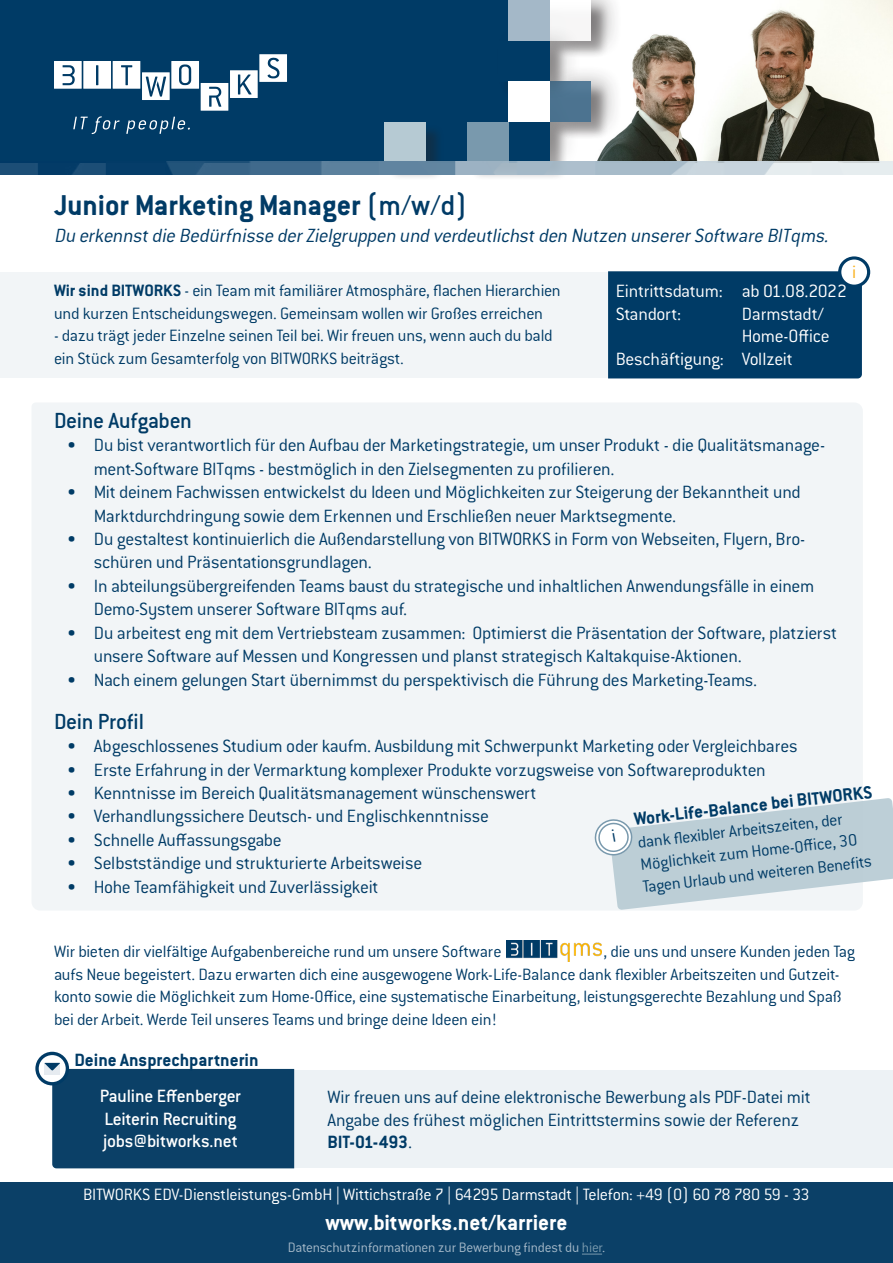
<style>
.page{position:relative;width:893px;height:1263px;background:#fff}
.page>*{position:absolute;margin:0;border:0;box-sizing:border-box;transform-origin:0 0}
.t1{font:700 31.5px "Conduit ITC Std";color:#003b66}
.t2{font:500 24px "Conduit ITC Std";color:#fff}
.t3{font:700 24px "Conduit ITC Std";color:#fff}
.t4{font:500 24px "Conduit ITC Std";letter-spacing:-.015em;color:#003b66}
.t5{font:italic 300 21px "Conduit ITC Std";color:#003b66}
.t6{font:300 19.5px/23.4px "Conduit ITC Std";letter-spacing:-.015em;color:#003b66}
.t7{font:300 19.5px/22.5px "Conduit ITC Std";letter-spacing:-.015em;color:#fff}
.t8{font:700 19.5px "Conduit ITC Std";color:#003b66}
.t9{font:500 19.5px "Conduit ITC Std";letter-spacing:-.015em;color:#fff}
.t10{font:300 19.5px "Conduit ITC Std";color:#faaf18}
.t11{font:300 18px/22.5px "Conduit ITC Std";letter-spacing:-.015em;color:#003b66}
.t12{font:300 18px "Conduit ITC Std";letter-spacing:-.015em;color:#fff}
.t13{font:300 15px "Conduit ITC Std";letter-spacing:-.015em;color:#fff}
.t14{font:300 15px "Conduit ITC Std";letter-spacing:-.015em;color:#a4b8c8}
.s1{font-weight:500}
.s2{font-weight:700}
.s3{color:#7999ad}
.s4{font-weight:300}
</style>
<div class="page">
<div style="left:290px;top:1070px;width:603px;height:97px;background:#edf2f5"></div>
<div style="left:0;top:272px;width:608px;height:106px;background:#f2f5f7"></div>
<svg style="left:35px;top:1052px;width:34px;height:33px"></svg>
<svg style="left:39px;top:1055px;width:27px;height:27px"></svg>
<svg style="left:44px;top:1063px;width:250px;height:105px;background:#205174"></svg>
<div style="left:32px;top:403px;width:831px;height:507px;background:#f2f5f7"></div>
<div style="left:608px;top:271px;width:254px;height:107px;background:#003b66"></div>
<svg style="left:838px;top:256px;width:32px;height:32px"></svg>
<div style="left:841px;top:260px;width:26px;height:25px;background:#fff;border-radius:50%"></div>
<div style="left:0;top:1182px;width:893px;height:81px;background:#0b4067"></div>
<svg style="left:582px;top:1254px;width:20px;height:1px"></svg>
<img style="left:506px;top:941px;width:96px;height:20px">
<img style="left:609px;top:1px;width:284px;height:161px">
<div style="left:0;top:0;width:508px;height:162px;background:#003b66"></div>
<svg style="left:54px;top:54px;width:233px;height:80px"></svg>
<div style="left:387px;top:2px;width:222px;height:179px;background:#231f20;opacity:.4"></div>
<div style="left:502px;top:95px;width:78px;height:78px;background:#231f20;opacity:.2"></div>
<div style="left:508px;top:122px;width:41px;height:40px;background:#003b66"></div>
<div style="left:467px;top:122px;width:41px;height:40px;background:#7999ad"></div>
<div style="left:385px;top:122px;width:41px;height:40px;background:#b6cad3"></div>
<div style="left:545px;top:64px;width:79px;height:77px;background:#231f20;opacity:.4"></div>
<div style="left:549px;top:81px;width:41px;height:41px;background:#4c7390"></div>
<div style="left:545px;top:0;width:79px;height:60px;background:#231f20;opacity:.4"></div>
<div style="left:549px;top:0;width:41px;height:41px;background:#f8f8f8"></div>
<div style="left:494px;top:23px;width:89px;height:78px;background:#231f20;opacity:.2"></div>
<div style="left:498px;top:41px;width:51px;height:40px;background:#003b66"></div>
<div style="left:508px;top:81px;width:41px;height:41px;background:#fff"></div>
<div style="left:508px;top:0;width:41px;height:41px;background:#a4b8c8"></div>
<img style="left:0;top:162px;width:893px;height:12px">
<svg style="left:594px;top:798px;width:299px;height:112px"></svg>
<p class="t1" style="left:54px;top:186px;width:415px">Junior Marketing Manager <span class="s1">(m/w/d)</span></p>
<p class="t5" style="left:54px;top:222px;width:780px">Du erkennstdie Bedürfnisse derZielgruppen und verdeutlichstden Nutzen unsererSoftware BITqms.</p>
<p class="t10" style="left:852px;top:260px;width:6px">i</p>
<p class="t11" style="left:54px;top:279px;width:508px"><span class="s2">Wir sind BITWORKS</span> - ein Team mit familiärer Atmosphäre, flachen Hierarchien und kurzen Entscheidungswegen. Gemeinsam wollen wir Großes erreichen</p>
<p class="t11" style="left:54px;top:324px;width:500px">- dazu trägt jeder Einzelne seinen Teil bei. Wir freuen uns, wenn auch du bald ein Stück zum Gesamterfolg von BITWORKS beiträgst.</p>
<p class="t7" style="left:616px;top:279px;width:109px">Eintrittsdatum:</p>
<p class="t7" style="left:616px;top:302px;width:67px">Standort:</p>
<p class="t7" style="left:616px;top:347px;width:110px">Beschäftigung:</p>
<p class="t7" style="left:742px;top:279px;width:107px">ab 01.08.2022</p>
<p class="t7" style="left:742px;top:302px;width:90px">Darmstadt/<br>Home-Office</p>
<p class="t7" style="left:742px;top:347px;width:52px">Vollzeit</p>
<p class="t4" style="left:54px;top:406px;width:139px">Deine Aufgaben</p>
<p class="t6" style="left:94px;top:433px;width:733px;text-indent:-27px">• Du bist verantwortlich für den Aufbau der Marketingstrategie, um unser Produkt - die Qualitätsmanage&shy;ment-Software BITqms - bestmöglich in den Zielsegmenten zu profilieren.</p>
<p class="t6" style="left:94px;top:480px;width:708px;text-indent:-27px">• Mit deinem Fachwissen entwickelst du Ideen und Möglichkeiten zur Steigerung der Bekanntheit und<br>Marktdurchdringung sowie dem Erkennen und Erschließen neuer Marktsegmente.</p>
<p class="t6" style="left:94px;top:527px;width:713px;text-indent:-27px">• Du gestaltest kontinuierlich die Außendarstellung von BITWORKS in Form von Webseiten, Flyern, Bro&shy;schüren und Präsentationsgrundlagen.</p>
<p class="t6" style="left:94px;top:573px;width:722px;text-indent:-27px">• In abteilungsübergreifenden Teams baust du strategische und inhaltlichen Anwendungsfälle in einem<br>Demo-System unserer Software BITqms auf.</p>
<p class="t6" style="left:94px;top:620px;width:745px;text-indent:-27px">• Du arbeitest eng mit dem Vertriebsteam zusammen: Optimierst die Präsentation der Software, platzierst unsere Software auf Messen und Kongressen und planst strategisch Kaltakquise-Aktionen.</p>
<p class="t6" style="left:67px;top:668px;width:692px">• Nach einem gelungen Start übernimmst du perspektivisch die Führung des Marketing-Teams.</p>
<p class="t4" style="left:54px;top:707px;width:92px">Dein Profil</p>
<p class="t6" style="left:67px;top:734px;width:733px">• Abgeschlossenes Studium oder kaufm. Ausbildung mit Schwerpunkt Marketing oder Vergleichbares</p>
<p class="t6" style="left:67px;top:757px;width:700px">• Erste Erfahrung in der Vermarktung komplexer Produkte vorzugsweise von Softwareprodukten</p>
<p class="t6" style="left:67px;top:780px;width:471px">• Kenntnisse im Bereich Qualitätsmanagement wünschenswert</p>
<p class="t6" style="left:67px;top:804px;width:424px">• Verhandlungssichere Deutsch- und Englischkenntnisse</p>
<p class="t6" style="left:67px;top:827px;width:217px">• Schnelle Auffassungsgabe</p>
<p class="t6" style="left:67px;top:851px;width:357px">• Selbstständige und strukturierte Arbeitsweise</p>
<p class="t6" style="left:67px;top:874px;width:313px">• Hohe Teamfähigkeit und Zuverlässigkeit</p>
<p class="t8" style="left:633px;top:806px;width:241px;rotate:-6deg">Work-Life-Balance bei BITWORKS</p>
<p class="t11" style="left:637px;top:829px;width:232px;rotate:-6deg">dank fl exibler Arbeitszeiten, der<br>Möglichkeit zum Home-Offi ce, 30<br>Tagen Urlaub und weiteren Benefi ts</p>
<p class="t11" style="left:54px;top:940px;width:449px">Wir bieten dir vielfältige Aufgabenbereiche rund um unsere Software</p>
<p class="t11" style="left:54px;top:940px;width:802px;text-indent:549px">, die uns und unsere Kunden jeden Tag aufs Neue begeistert. Dazu erwarten dich eine ausgewogene Work-Life-Balance dank flexibler Arbeitszeiten und Gutzeit&shy;konto sowie die Möglichkeit zum Home-Office, eine systematische Einarbeitung, leistungsgerechte Bezahlung und Spaß bei der Arbeit. Werde Teil unseres Teams und bringe deine Ideen ein!</p>
<p class="t8" style="left:74px;top:1048px;width:186px">Deine Ansprechpartnerin</p>
<p class="t9" style="left:100px;top:1084px;width:143px">Pauline Effenberger</p>
<p class="t9" style="left:104px;top:1106px;width:134px">Leiterin Recruiting</p>
<p class="t9" style="left:103px;top:1129px;width:136px">jobs@bitworks.net</p>
<p class="t12" style="left:83px;top:1183px;width:728px">BITWORKS EDV-Dienstleistungs-GmbH | Wittichstraße 7 | 64295 Darmstadt | Telefon: +49 (0) 60 78 780 59 - 33</p>
<p class="t3" style="left:325px;top:1208px;width:244px">www.bitworks.net/karriere</p>
<p class="t14" style="left:288px;top:1238px;width:319px">Datenschutzinformationen zur Bewerbung findest du <span class="s3">hier</span>.</p>
<p class="t6" style="left:327px;top:1085px;width:485px;line-height:22.5px">Wir freuen uns auf deine elektronische Bewerbung als PDF-Datei mit<br>Angabe des frühest möglichen Eintrittstermins sowie der Referenz</p>
<p class="t8" style="left:327px;top:1130px;width:86px">BIT-01-493<span class="s4">.</span></p>
<p class="t13" style="left:144px;top:1193px;width:607px">BITWORKS EDV-Dienstleistungs-GmbH | Wittichstraße 7 | 64295 Darmstadt | Telefon: +49 (0) 60 78 780 59 - 33</p>
<p class="t2" style="left:329px;top:1217px;width:238px">www.bitworks.net/karriere</p>
</div>
